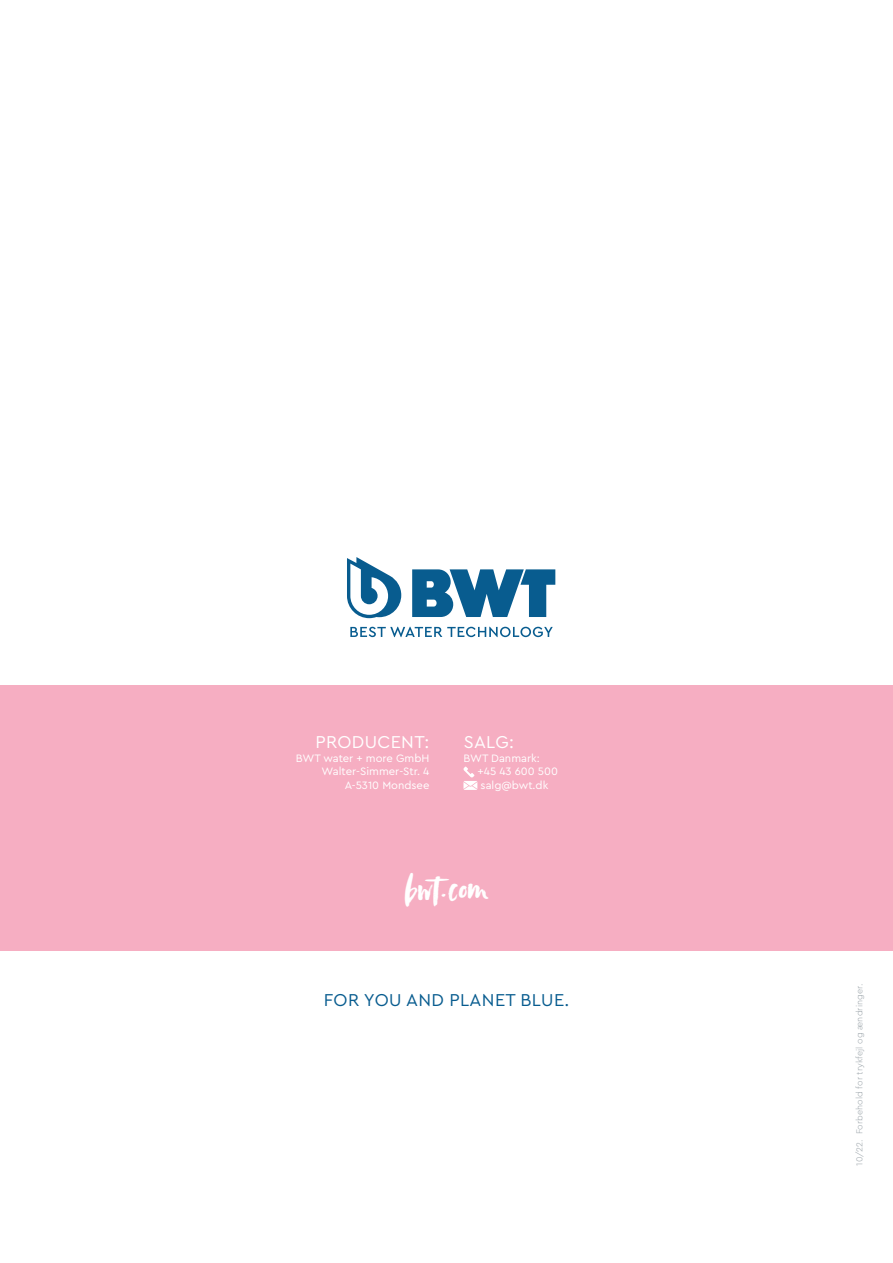
<style>
.page{position:relative;width:893px;height:1263px;background:#fff}
.page>*{position:absolute;margin:0;border:0;box-sizing:border-box;transform-origin:0 0}
.t1{font:40.5px "Avallon";color:#fff}
.t2{font:18px "Cera PRO";letter-spacing:.02em;color:#085c8f}
.t3{font:18px "Cera PRO";letter-spacing:.02em;color:#fff}
.t4{font:11.25px/13.5px "Cera PRO";color:#fff;text-align:right}
.t5{font:300 9px "Cera PRO";letter-spacing:.01em;color:#98a1a7}
</style>
<div class="page">
<div style="left:0;top:685px;width:893px;height:265px;background:#f6aec2"></div>
<svg style="left:463px;top:766px;width:14px;height:24px"></svg>
<svg style="left:350px;top:627px;width:203px;height:10px"></svg>
<svg style="left:412px;top:569px;width:143px;height:48px"></svg>
<svg style="left:347px;top:557px;width:54px;height:61px"></svg>
<h2 class="t3" style="left:315px;top:730px;width:116px">PRODUCENT:</h2>
<p class="t4" style="left:296px;top:751px;width:135px">BWT water + more GmbH<br>Walter-Simmer-Str. 4<br>A-5310 Mondsee</p>
<h2 class="t3" style="left:464px;top:730px;width:52px">SALG:</h2>
<p class="t4" style="left:478px;top:751px;width:82px;text-align:left;text-indent:-14px">BWT Danmark: +45 43 600 500 salg@bwt.dk</p>
<h1 class="t1" style="left:404px;top:862px;width:85px">bwt.com</h1>
<h2 class="t2" style="left:324px;top:988px;width:247px">FOR YOU AND PLANET BLUE.</h2>
<p class="t5" style="left:854px;top:1165px;width:183px;rotate:-90deg">10/22. Forbehold for trykfejl og ændringer.</p>
</div>
